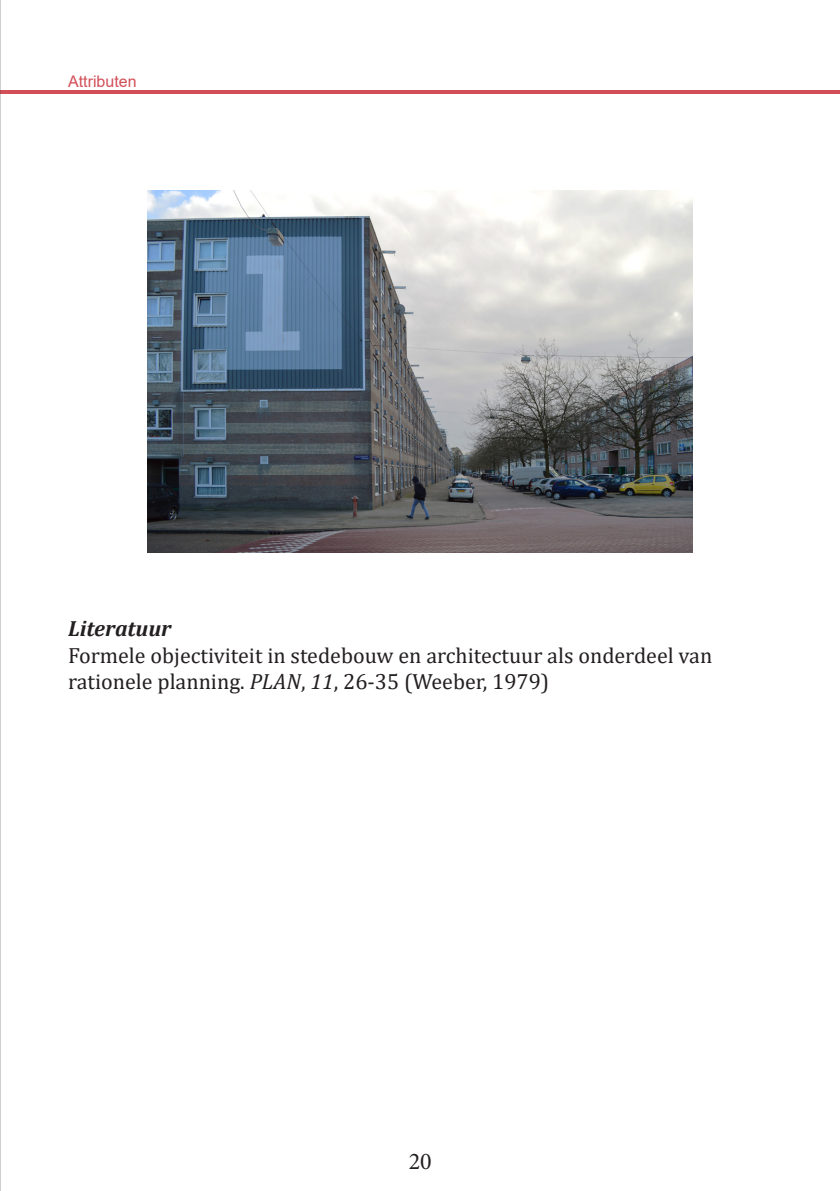
<style>
.page{position:relative;width:840px;height:1191px;background:#fff}
.page>*{position:absolute;margin:0;border:0;box-sizing:border-box;transform-origin:0 0}
.t1{font:24px "Minion Pro";color:#231f20}
.t2{font:22px/26.4px "Cambria";color:#231f20}
.t3{font:italic 700 22px "Cambria";color:#231f20}
.t4{font:16px "Arial";color:#d34f58}
.s1{font-style:italic}
</style>
<div class="page">
<hr style="left:0;top:90px;width:839px;height:3px;background:#d34f58">
<hr style="left:0;top:0;width:1px;height:1191px;background:#404040">
<img style="left:147px;top:190px;width:545px;height:362px">
<p class="t4" style="left:68px;top:71px;width:70px">Attributen</p>
<p class="t3" style="left:68px;top:613px;width:105px">Literatuur</p>
<p class="t2" style="left:68px;top:642px;width:645px">Formele objectiviteit in stedebouw en architectuur als onderdeel van rationele planning. <span class="s1">PLAN</span>, <span class="s1">11</span>, 26-35 (Weeber, 1979)</p>
<p class="t1" style="left:408px;top:1145px;width:25px">20</p>
</div>
